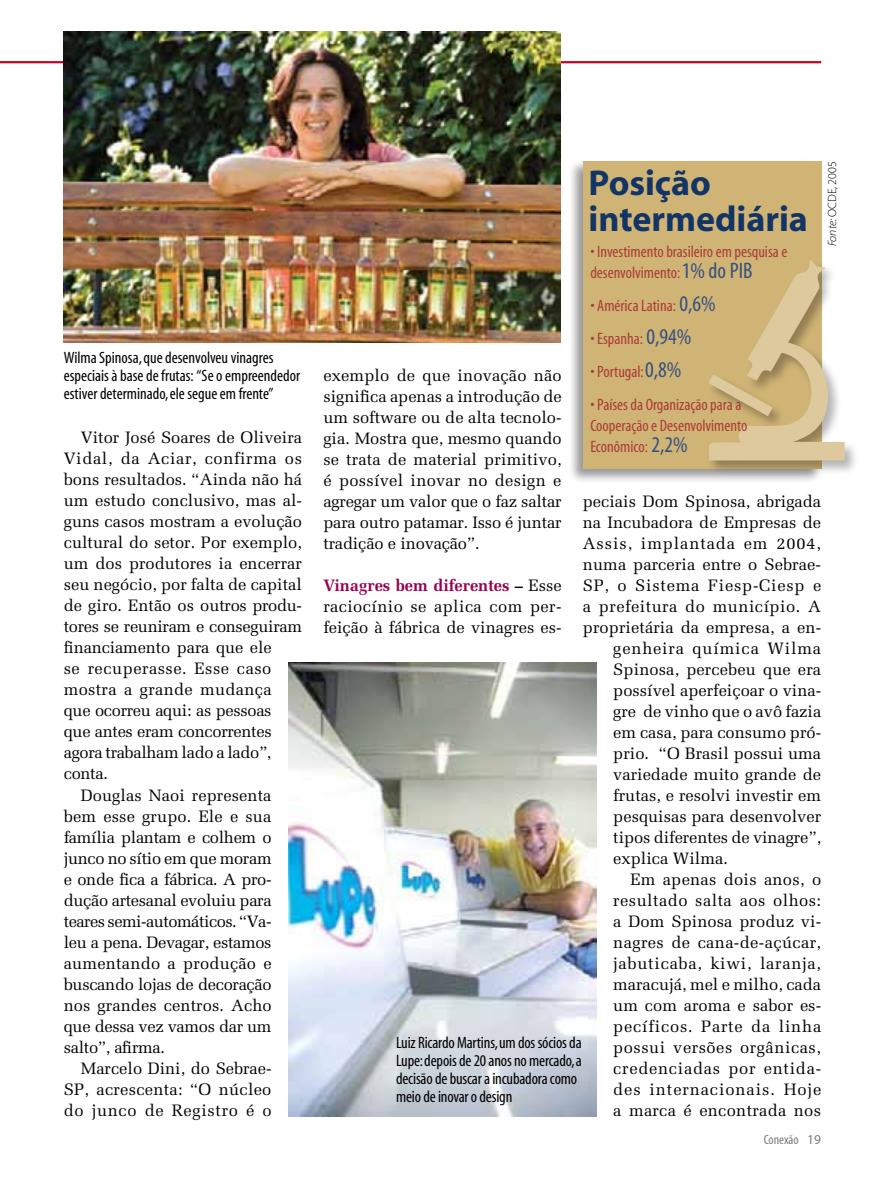
<style>
.page{position:relative;width:885px;height:1191px;background:#fff}
.page>*{position:absolute;margin:0;border:0;box-sizing:border-box;transform-origin:0 0}
.t1{font:36px/36px "Myriad MM";color:#123566}
.t2{font:16.5px/21px "Melior";color:#000;text-align:justify}
.t3{font:16.5px "Melior";letter-spacing:-.02em;color:#000}
.t4{font:16.5px/18px "Myriad MM";letter-spacing:-.01em;color:#000}
.t5{font:16.5px/21px "Myriad MM";color:#ab3d38}
.t6{font:16.5px "Melior";letter-spacing:.045em;color:#000}
.t7{font:16.5px "Melior";letter-spacing:.03em;color:#000}
.t8{font:16.5px "Melior";letter-spacing:.02em;color:#000}
.t9{font:16.5px "Melior";letter-spacing:.055em;color:#000}
.t10{font:16.5px "Melior";letter-spacing:-.03em;color:#000}
.t11{font:16.5px "Melior";letter-spacing:.035em;color:#000}
.t12{font:16.5px "Melior";letter-spacing:.025em;color:#000}
.t13{font:16.5px "Melior";letter-spacing:.05em;color:#000}
.t14{font:16.5px "Melior";letter-spacing:.04em;color:#000}
.t15{font:13.5px "Myriad MM";color:#7c7c7c}
.t16{font:12px "Myriad MM";color:#000}
.s1{font-style:italic}
.s2{font-size:22.5px;color:#365080}
.s3{font-weight:700;color:#990050}
.s4{font-weight:700}
</style>
<div class="page">
<hr style="left:0;top:61px;width:821px;height:2px;background:#cf0226">
<div style="left:567px;top:159px;width:257px;height:326px;background:#000;opacity:.4"></div>
<div style="left:583px;top:162px;width:238px;height:307px;background:#d0b475"></div>
<div style="left:705px;top:258px;width:155px;height:218px;background:#000;opacity:.3"></div>
<svg style="left:708px;top:258px;width:136px;height:202px"></svg>
<img style="left:64px;top:31px;width:496px;height:312px">
<img style="left:288px;top:662px;width:308px;height:454px">
<p class="t4" style="left:64px;top:349px;width:238px">Wilma Spinosa, que desenvolveu vinagres especiais à base de frutas: “Se o empreendedor estiver determinado, ele segue em frente”</p>
<p class="t2" style="left:81px;top:427px;width:223px">Vitor José Soares de Oliveira</p>
<p class="t11" style="left:64px;top:448px;width:240px">Vidal, da Aciar, confirma os</p>
<p class="t2" style="left:64px;top:469px;width:240px">bons resultados. “Ainda não há</p>
<p class="t2" style="left:64px;top:490px;width:240px">um estudo conclusivo, mas al-</p>
<p class="t2" style="left:64px;top:511px;width:240px">guns casos mostram a evolução</p>
<p class="t2" style="left:64px;top:532px;width:240px">cultural do setor. Por exemplo,</p>
<p class="t2" style="left:64px;top:553px;width:239px">um dos produtores ia encerrar</p>
<p class="t2" style="left:64px;top:574px;width:240px">seu negócio, por falta de capital</p>
<p class="t2" style="left:64px;top:595px;width:240px">de giro. Então os outros produ-</p>
<p class="t3" style="left:64px;top:616px;width:240px">tores se reuniram e conseguiram</p>
<p class="t2" style="left:64px;top:637px;width:209px">financiamento para que ele</p>
<p class="t7" style="left:64px;top:658px;width:209px">se recuperasse. Esse caso</p>
<p class="t8" style="left:64px;top:679px;width:209px">mostra a grande mudança</p>
<p class="t3" style="left:64px;top:700px;width:209px">que ocorreu aqui: as pessoas</p>
<p class="t3" style="left:64px;top:721px;width:209px">que antes eram concorrentes</p>
<p class="t3" style="left:64px;top:742px;width:209px">agora trabalham lado a lado”,</p>
<p class="t2" style="left:64px;top:763px;width:46px">conta.</p>
<p class="t2" style="left:81px;top:784px;width:192px">Douglas Naoi representa</p>
<p class="t2" style="left:64px;top:805px;width:209px">bem esse grupo. Ele e sua</p>
<p class="t3" style="left:64px;top:826px;width:209px">família plantam e colhem o</p>
<p class="t3" style="left:64px;top:848px;width:209px">junco no sítio em que moram</p>
<p class="t3" style="left:64px;top:869px;width:209px">e onde fica a fábrica. A pro-</p>
<p class="t3" style="left:64px;top:890px;width:209px">dução artesanal evoluiu para</p>
<p class="t10" style="left:64px;top:911px;width:209px">teares semi-automáticos. “Va-</p>
<p class="t3" style="left:64px;top:932px;width:209px">leu a pena. Devagar, estamos</p>
<p class="t2" style="left:64px;top:952px;width:209px">aumentando a produção e</p>
<p class="t3" style="left:64px;top:974px;width:209px">buscando lojas de decoração</p>
<p class="t2" style="left:64px;top:994px;width:209px">nos grandes centros. Acho</p>
<p class="t3" style="left:64px;top:1016px;width:209px">que dessa vez vamos dar um</p>
<p class="t3" style="left:64px;top:1037px;width:103px">salto”, afirma.</p>
<p class="t2" style="left:81px;top:1057px;width:192px">Marcelo Dini, do Sebrae-</p>
<p class="t2" style="left:64px;top:1078px;width:209px">SP, acrescenta: “O núcleo</p>
<p class="t14" style="left:64px;top:1100px;width:209px">do junco de Registro é o</p>
<p class="t16" style="left:826px;top:246px;width:86px;rotate:-90deg"><span class="s1">Fonte:</span> OCDE, 2005</p>
<h1 class="t1" style="left:588px;top:166px;width:221px">Posição intermediária</h1>
<p class="t5" style="left:590px;top:242px;width:198px">• Investimento brasileiro em pesquisa e desenvolvimento:<span class="s2">1% do PIB</span></p>
<p class="t5" style="left:590px;top:296px;width:127px">• América Latina: <span class="s2">0,6%</span></p>
<p class="t5" style="left:590px;top:329px;width:102px">• Espanha: <span class="s2">0,94%</span></p>
<p class="t5" style="left:590px;top:362px;width:93px">• Portugal: <span class="s2">0,8%</span></p>
<p class="t5" style="left:590px;top:395px;width:159px">• Países da Organização para a<br>Cooperação e Desenvolvimento<br>Econômico: <span class="s2">2,2%</span></p>
<p class="t2" style="left:323px;top:364px;width:240px">exemplo de que inovação não significa apenas a introdução de um software ou de alta tecnolo&shy;gia. Mostra que, mesmo quando se trata de material primitivo, é possível inovar no design e agregar um valor que o faz saltar para outro patamar. Isso é juntar tradição e inovação”.</p>
<p class="t2" style="left:323px;top:574px;width:240px"><span class="s3">Vinagres bem diferentes</span> <span class="s4">–</span> Esse raciocínio se aplica com per&shy;feição à fábrica de vinagres es-</p>
<p class="t2" style="left:583px;top:490px;width:240px">peciais Dom Spinosa, abrigada</p>
<p class="t2" style="left:583px;top:511px;width:240px">na Incubadora de Empresas de</p>
<p class="t9" style="left:583px;top:533px;width:240px">Assis, implantada em 2004,</p>
<p class="t2" style="left:583px;top:553px;width:239px">numa parceria entre o Sebrae-</p>
<p class="t6" style="left:583px;top:575px;width:240px">SP, o Sistema Fiesp-Ciesp e</p>
<p class="t7" style="left:583px;top:596px;width:239px">a prefeitura do município. A</p>
<p class="t2" style="left:583px;top:616px;width:240px">proprietária da empresa, a en-</p>
<p class="t13" style="left:613px;top:638px;width:209px">genheira química Wilma</p>
<p class="t2" style="left:613px;top:658px;width:209px">Spinosa, percebeu que era</p>
<p class="t2" style="left:613px;top:679px;width:209px">possível aperfeiçoar o vina-</p>
<p class="t2" style="left:613px;top:700px;width:209px">gre de vinho que o avô fazia</p>
<p class="t2" style="left:613px;top:721px;width:209px">em casa, para consumo pró-</p>
<p class="t2" style="left:613px;top:742px;width:209px">prio. “O Brasil possui uma</p>
<p class="t2" style="left:613px;top:763px;width:209px">variedade muito grande de</p>
<p class="t2" style="left:613px;top:784px;width:209px">frutas, e resolvi investir em</p>
<p class="t2" style="left:613px;top:805px;width:209px">pesquisas para desenvolver</p>
<p class="t2" style="left:613px;top:826px;width:209px">tipos diferentes de vinagre”,</p>
<p class="t2" style="left:613px;top:847px;width:116px">explica Wilma.</p>
<p class="t2" style="left:630px;top:868px;width:192px">Em apenas dois anos, o</p>
<p class="t12" style="left:613px;top:890px;width:209px">resultado salta aos olhos:</p>
<p class="t2" style="left:613px;top:910px;width:209px">a Dom Spinosa produz vi-</p>
<p class="t8" style="left:613px;top:932px;width:209px">nagres de cana-de-açúcar,</p>
<p class="t6" style="left:613px;top:953px;width:209px">jabuticaba, kiwi, laranja,</p>
<p class="t2" style="left:613px;top:973px;width:209px">maracujá, mel e milho, cada</p>
<p class="t2" style="left:613px;top:994px;width:209px">um com aroma e sabor es-</p>
<p class="t6" style="left:613px;top:1016px;width:209px">pecíficos. Parte da linha</p>
<p class="t7" style="left:613px;top:1037px;width:209px">possui versões orgânicas,</p>
<p class="t6" style="left:613px;top:1058px;width:209px">credenciadas por entida-</p>
<p class="t9" style="left:613px;top:1079px;width:209px">des internacionais. Hoje</p>
<p class="t8" style="left:613px;top:1100px;width:209px">a marca é encontrada nos</p>
<p class="t4" style="left:396px;top:1034px;width:187px">Luiz Ricardo Martins, um dos sócios da<br>Lupe: depois de 20 anos no mercado, a decisão de buscar a incubadora como meio de inovar o design</p>
<p class="t15" style="left:763px;top:1132px;width:59px">Conexão 19</p>
</div>
